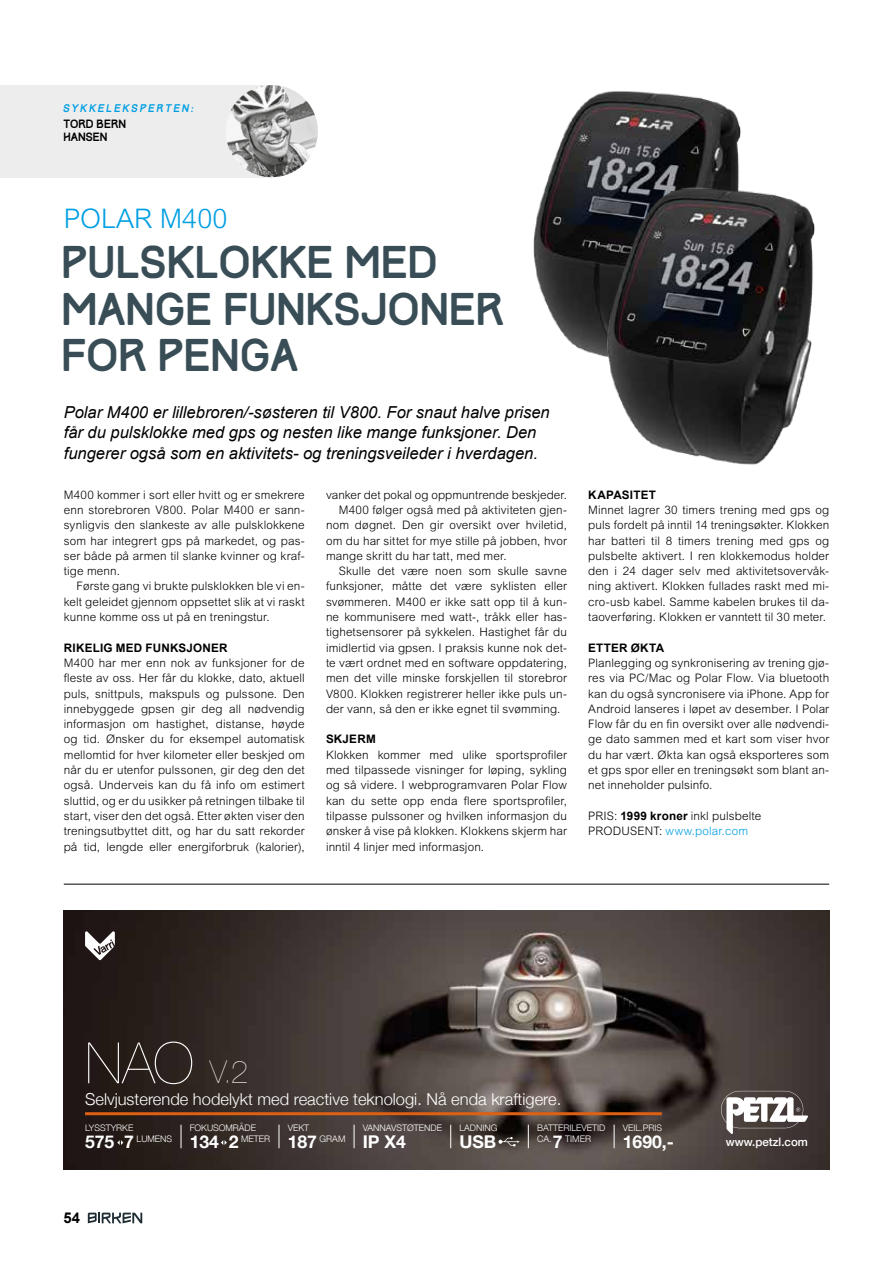
<style>
.page{position:relative;width:893px;height:1263px;background:#fff}
.page>*{position:absolute;margin:0;border:0;box-sizing:border-box;transform-origin:0 0}
.t1{font:200 57px "Helvetica Neue";color:#fff}
.t2{font:40.05px/46.8px "Track";color:#384d56}
.t3{font:300 27px "Arial MT Std";color:#009fe3}
.t4{font:700 17.55px "Helvetica Neue";color:#fff}
.t5{font:italic 16.5px/20.2px "Arial";color:#000}
.t6{font:300 16.5px "Helvetica Neue";color:#fff}
.t7{font:700 14.85px "Arial";color:#000}
.t8{font:300 11.7px/15.3px "Arial MT Std";letter-spacing:.01em;color:#000;text-align:justify}
.t9{font:700 11.7px "Arial";letter-spacing:.02em;color:#000}
.t10{font:300 11.7px "Arial MT Std";letter-spacing:.02em;color:#009fe3}
.t11{font:500 11.55px "Helvetica Neue";color:#fff}
.t12{font:10.5px/13.5px "Track";color:#000}
.t13{font:italic 9.75px "Track";letter-spacing:.2em;color:#009fe3}
.t14{font:300 9px/11.1px "Helvetica Neue";color:#fff}
.s1{font-family:"Arial";font-weight:700}
.s2{color:#000}
.s3{font-size:31.5px}
.s4{font-weight:700;font-size:17.55px}
</style>
<div class="page">
<div style="left:0;top:85px;width:269px;height:92px;background:#ededed"></div>
<img style="left:226px;top:85px;width:92px;height:92px;border-radius:46px">
<img style="left:533px;top:91px;width:208px;height:258px">
<img style="left:579px;top:183px;width:236px;height:282px">
<hr style="left:64px;top:884px;width:765px;height:1px;background:#000">
<img style="left:64px;top:910px;width:765px;height:259px">
<svg style="left:117px;top:1140px;width:6px;height:5px"></svg>
<svg style="left:221px;top:1140px;width:6px;height:5px"></svg>
<svg style="left:279px;top:1125px;width:1px;height:23px"></svg>
<svg style="left:354px;top:1125px;width:1px;height:23px"></svg>
<svg style="left:450px;top:1125px;width:1px;height:23px"></svg>
<svg style="left:528px;top:1125px;width:1px;height:23px"></svg>
<svg style="left:614px;top:1125px;width:1px;height:23px"></svg>
<svg style="left:181px;top:1125px;width:1px;height:23px"></svg>
<svg style="left:498px;top:1137px;width:22px;height:9px"></svg>
<hr style="left:85px;top:1112px;width:577px;height:3px;background:#dd6112">
<svg style="left:721px;top:1091px;width:87px;height:43px"></svg>
<svg style="left:85px;top:931px;width:30px;height:29px"></svg>
<svg style="left:88px;top:1212px;width:54px;height:11px"></svg>
<p class="t13" style="left:63px;top:102px;width:132px">SYKKELEKSPERTEN:</p>
<p class="t12" style="left:63px;top:117px;width:64px">TORD BERN<br>HANSEN</p>
<h3 class="t3" style="left:64px;top:203px;width:165px">Polar M400</h3>
<h2 class="t2" style="left:62px;top:240px;width:444px">PULSKLOKKE MED<br>MANGE FUNKSJONER<br>FOR PENGA</h2>
<h3 class="t5" style="left:64px;top:402px;width:488px">Polar M400 er lillebroren/-søsteren til V800. For snaut halve prisen får du pulsklokke med gps og nesten like mange funksjoner. Den fungerer også som en aktivitets- og treningsveileder i hverdagen.</h3>
<p class="t8" style="left:64px;top:487px;width:242px">M400 kommer i sort eller hvitt og er smekrere enn storebroren V800. Polar M400 er sann&shy;synligvis den slankeste av alle pulsklokkene som har integrert gps på markedet, og pas&shy;ser både på armen til slanke kvinner og kraf&shy;tige menn.</p>
<p class="t8" style="left:64px;top:579px;width:242px;text-indent:13px">Første gang vi brukte pulsklokken ble vi en&shy;kelt geleidet gjennom oppsettet slik at vi raskt kunne komme oss ut på en treningstur.</p>
<p class="t9" style="left:64px;top:640px;width:161px">RIKELIG MED FUNKSJONER</p>
<p class="t8" style="left:64px;top:655px;width:243px">M400 har mer enn nok av funksjoner for de fleste av oss. Her får du klokke, dato, aktuell puls, snittpuls, makspuls og pulssone. Den innebyggede gpsen gir deg all nødvendig informasjon om hastighet, distanse, høyde og tid. Ønsker du for eksempel automatisk mellomtid for hver kilometer eller beskjed om når du er utenfor pulssonen, gir deg den det også. Underveis kan du få info om estimert sluttid, og er du usikker på retningen tilbake til start, viser den det også. Etter økten viser den treningsutbyttet ditt, og har du satt rekorder på tid, lengde eller energiforbruk (kalorier),</p>
<p class="t8" style="left:326px;top:487px;width:242px">vanker det pokal og oppmuntrende beskjeder.</p>
<p class="t8" style="left:339px;top:502px;width:230px">M400 følger også med på aktiviteten gjen-</p>
<p class="t8" style="left:326px;top:517px;width:242px">nom døgnet. Den gir oversikt over hviletid,</p>
<p class="t8" style="left:326px;top:533px;width:243px">om du har sittet for mye stille på jobben, hvor</p>
<p class="t8" style="left:326px;top:548px;width:182px">mange skritt du har tatt, med mer.</p>
<p class="t8" style="left:339px;top:563px;width:230px">Skulle det være noen som skulle savne</p>
<p class="t8" style="left:326px;top:579px;width:243px">funksjoner, måtte det være syklisten eller</p>
<p class="t8" style="left:326px;top:594px;width:242px">svømmeren. M400 er ikke satt opp til å kun-</p>
<p class="t8" style="left:326px;top:609px;width:242px">ne kommunisere med watt-, tråkk eller has-</p>
<p class="t8" style="left:326px;top:624px;width:242px">tighetsensorer på sykkelen. Hastighet får du</p>
<p class="t8" style="left:326px;top:640px;width:242px">imidlertid via gpsen. I praksis kunne nok det-</p>
<p class="t8" style="left:326px;top:655px;width:242px">te vært ordnet med en software oppdatering,</p>
<p class="t8" style="left:326px;top:670px;width:243px">men det ville minske forskjellen til storebror</p>
<p class="t8" style="left:326px;top:686px;width:242px">V800. Klokken registrerer heller ikke puls un-</p>
<p class="t8" style="left:326px;top:701px;width:236px">der vann, så den er ikke egnet til svømming.</p>
<p class="t9" style="left:326px;top:732px;width:51px">SKJERM</p>
<p class="t8" style="left:326px;top:747px;width:243px">Klokken kommer med ulike sportsprofiler med tilpassede visninger for løping, sykling og så videre. I webprogramvaren Polar Flow kan du sette opp enda flere sportsprofiler, tilpasse pulssoner og hvilken informasjon du ønsker å vise på klokken. Klokkens skjerm har inntil 4 linjer med informasjon.</p>
<p class="t9" style="left:588px;top:487px;width:69px">KAPASITET</p>
<p class="t8" style="left:588px;top:502px;width:243px">Minnet lagrer 30 timers trening med gps og puls fordelt på inntil 14 treningsøkter. Klokken har batteri til 8 timers trening med gps og pulsbelte aktivert. I ren klokkemodus holder den i 24 dager selv med aktivitetsovervåk&shy;ning aktivert. Klokken fullades raskt med mi&shy;cro-usb kabel. Samme kabelen brukes til da&shy;taoverføring. Klokken er vanntett til 30 meter.</p>
<p class="t9" style="left:588px;top:640px;width:77px">ETTER ØKTA</p>
<p class="t8" style="left:588px;top:655px;width:243px">Planlegging og synkronisering av trening gjø&shy;res via PC/Mac og Polar Flow. Via bluetooth kan du også syncronisere via iPhone. App for Android lanseres i løpet av desember. I Polar Flow får du en fin oversikt over alle nødvendi&shy;ge dato sammen med et kart som viser hvor du har vært. Økta kan også eksporteres som et gps spor eller en treningsøkt som blant an&shy;net inneholder pulsinfo.</p>
<p class="t8" style="left:588px;top:808px;width:174px">Pris: <span class="s1">1999 KRONER</span> inkl pulsbelte<br>Produse</p>
<p class="t10" style="left:645px;top:824px;width:105px"><span class="s2">nt:</span> www.polar.com</p>
<h1 class="t1" style="left:85px;top:1019px;width:165px">NAO <span class="s3">V.2</span></h1>
<h3 class="t6" style="left:85px;top:1085px;width:478px">Selvjusterende hodelykt med reactive teknologi. Nå enda kraftigere.</h3>
<p class="t14" style="left:190px;top:1122px;width:68px">FOKUSOMRÅDE</p>
<p class="t14" style="left:459px;top:1122px;width:40px">LADNING</p>
<h3 class="t4" style="left:459px;top:1128px;width:38px">USB</h3>
<p class="t11" style="left:726px;top:1133px;width:84px">www.petzl.com</p>
<p class="t14" style="left:85px;top:1122px;width:50px">LYSSTYRKE</p>
<p class="t14" style="left:288px;top:1122px;width:59px">VEKT<br><span class="s4">187</span> GRAM</p>
<p class="t14" style="left:537px;top:1122px;width:70px">BATTERILEVETID<br>CA.<span class="s4">7</span> TIMER</p>
<p class="t14" style="left:363px;top:1122px;width:81px">VANNAVSTØTENDE</p>
<p class="t14" style="left:623px;top:1122px;width:41px">VEIL.PRIS</p>
<p class="t14" style="left:85px;top:1133px;width:89px"><span class="s4">575 7</span> LUMENS</p>
<h3 class="t4" style="left:190px;top:1128px;width:50px">134 2</h3>
<h3 class="t4" style="left:363px;top:1128px;width:45px">IP X4</h3>
<h3 class="t4" style="left:623px;top:1128px;width:53px">1690,-</h3>
<p class="t14" style="left:241px;top:1133px;width:31px">METER</p>
<p class="t7" style="left:64px;top:1208px;width:18px">54</p>
</div>
